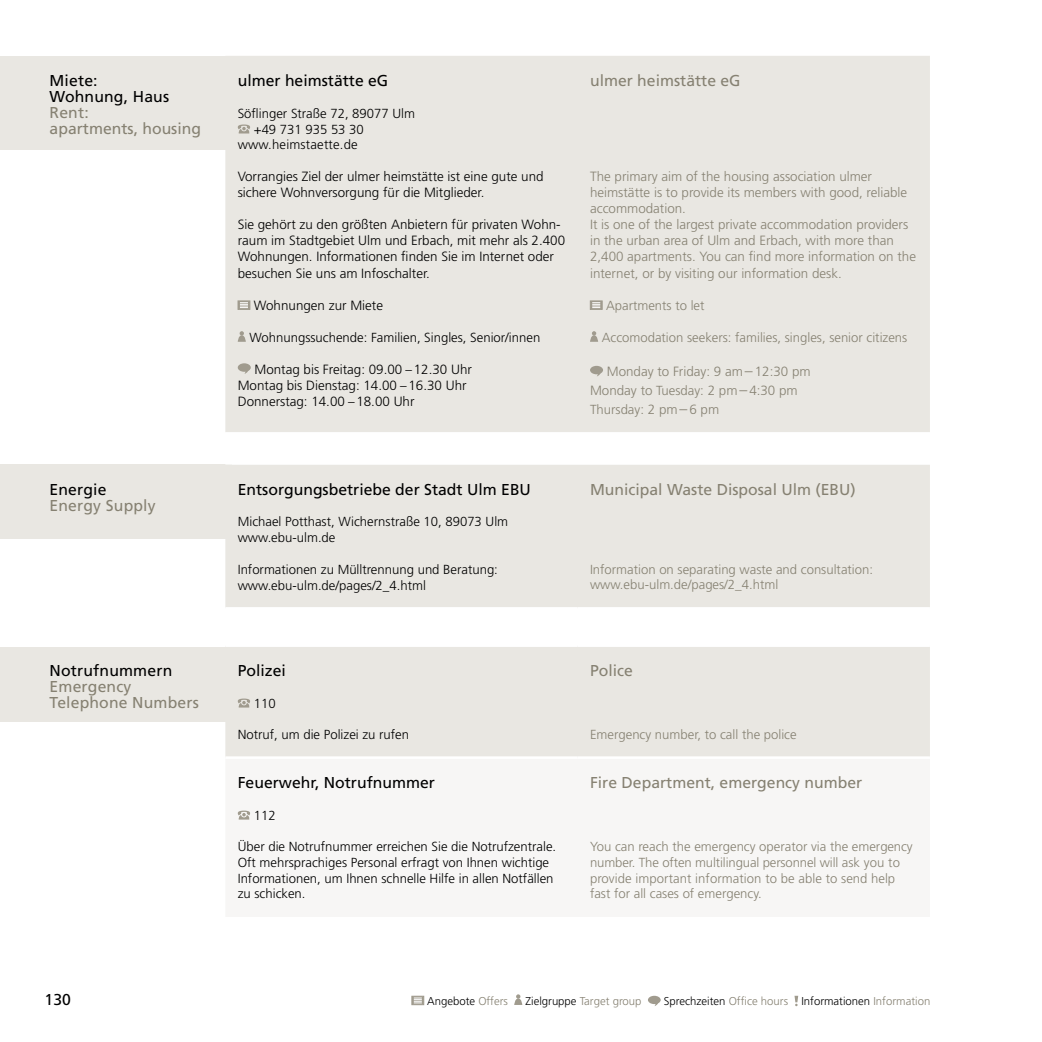
<style>
.page{position:relative;width:1042px;height:1042px;background:#fff}
.page>*{position:absolute;margin:0;border:0;box-sizing:border-box;transform-origin:0 0}
.t1{font:15.75px/15.8px "Frutiger";color:#868172}
.t2{font:15.75px/15.8px "Frutiger";color:#000}
.t3{font:300 13.47px/16.1px "Frutiger";color:#000}
.t4{font:300 13.47px/16.1px "Frutiger";color:#868172}
.t5{font:300 13.12px/15.8px "Frutiger";color:#000}
.t6{font:300 13.12px/15.8px "Frutiger";color:#868172}
.t7{font:300 11.38px "Frutiger";color:#000}
.t8{font:300 11.38px "Frutiger";color:#868172}
.s1{font-size:13.12px}
.s2{font-size:15.75px}
.s3{font-size:13.47px}
.s4{color:#868172}
.s5{color:#000}
</style>
<div class="page">
<div style="left:0;top:464px;width:231px;height:75px;background:#e9e7e2"></div>
<div style="left:0;top:647px;width:231px;height:74px;background:#e9e7e2"></div>
<div style="left:225px;top:56px;width:705px;height:700px;background:#e9e7e2"></div>
<svg style="left:225px;top:432px;width:705px;height:212px;fill:#e9e7e2"></svg>
<hr style="left:225px;top:607px;width:353px;height:3px;background:#fff">
<hr style="left:578px;top:607px;width:352px;height:3px;background:#fff">
<hr style="left:225px;top:644px;width:353px;height:3px;background:#fff">
<hr style="left:578px;top:644px;width:352px;height:3px;background:#fff">
<svg style="left:234px;top:124px;width:19px;height:9px"></svg>
<div style="left:238px;top:301px;width:12px;height:9px;background:#a09b8e;border:1px solid #a09b8e"></div>
<svg style="left:240px;top:302px;width:8px;height:6px"></svg>
<svg style="left:238px;top:331px;width:8px;height:11px"></svg>
<div style="left:238px;top:363px;width:13px;height:9px;background:#a09b8e;border-radius:50%"></div>
<svg style="left:244px;top:370px;width:5px;height:4px"></svg>
<div style="left:590px;top:301px;width:12px;height:9px;background:#a09b8e;border:1px solid #a09b8e"></div>
<svg style="left:592px;top:302px;width:8px;height:6px"></svg>
<svg style="left:590px;top:331px;width:8px;height:11px"></svg>
<div style="left:590px;top:366px;width:13px;height:8px;background:#a09b8e;border-radius:50%"></div>
<svg style="left:234px;top:698px;width:19px;height:9px"></svg>
<svg style="left:237px;top:810px;width:14px;height:9px"></svg>
<div style="left:0;top:56px;width:231px;height:93px;background:#e9e7e2"></div>
<svg style="left:412px;top:996px;width:12px;height:9px"></svg>
<svg style="left:414px;top:997px;width:8px;height:6px"></svg>
<svg style="left:514px;top:994px;width:8px;height:11px"></svg>
<div style="left:648px;top:996px;width:13px;height:8px;background:#a09b8e;border-radius:50%"></div>
<svg style="left:794px;top:996px;width:4px;height:10px"></svg>
<p class="t2" style="left:50px;top:73px;width:121px">Miete:<br>Wohnung, Haus</p>
<p class="t1" style="left:50px;top:104px;width:153px">Rent:<br>apartments, housing</p>
<p class="t2" style="left:50px;top:482px;width:58px">Energie</p>
<p class="t1" style="left:50px;top:497px;width:108px">Energy Supply</p>
<p class="t2" style="left:50px;top:663px;width:124px">Notrufnummern</p>
<p class="t1" style="left:50px;top:678px;width:151px">Emergency<br>Telephone Numbers</p>
<p class="t2" style="left:238px;top:73px;width:152px">ulmer heimstätte eG</p>
<p class="t5" style="left:238px;top:106px;width:179px">Söflinger Straße 72, 89077 Ulm</p>
<p class="t5" style="left:254px;top:121px;width:112px">+49 731 935 53 30</p>
<p class="t5" style="left:238px;top:137px;width:122px">www.heimstaette.de</p>
<p class="t3" style="left:238px;top:169px;width:307px">Vorrangies Ziel der ulmer heimstätte ist eine gute und sichere Wohnversorgung für die Mitglieder.</p>
<p class="t3" style="left:238px;top:217px;width:329px">Sie gehört zu den größten Anbietern für privaten Wohn&shy;raum im Stadtgebiet Ulm und Erbach, mit mehr als 2.400<br>Wohnungen. Informationen finden Sie im Internet oder besuchen Sie uns am Infoschalter.</p>
<p class="t3" style="left:254px;top:297px;width:131px">Wohnungen zur Miete</p>
<p class="t5" style="left:249px;top:329px;width:292px">Wohnungssuchende: Familien, Singles, Senior/innen</p>
<p class="t3" style="left:238px;top:361px;width:236px;text-indent:17px">Montag bis Freitag: 09.00 <span class="s1">–</span>12.30 Uhr<br>Montag bis Dienstag: 14.00 <span class="s1">–</span>16.30 Uhr<br>Donnerstag: 14.00 <span class="s1">–</span>18.00 Uhr</p>
<p class="t1" style="left:590px;top:73px;width:152px">ulmer heimstätte eG</p>
<p class="t4" style="left:590px;top:169px;width:327px">The primary aim of the housing association ulmer heimstätte is to provide its members with good, reliable accommodation.<br>It is one of the largest private accommodation providers in the urban area of Ulm and Erbach, with more than 2,400 apartments. You can find more information on the internet, or by visiting our information desk.</p>
<p class="t6" style="left:606px;top:297px;width:100px">Apartments to let</p>
<p class="t6" style="left:602px;top:329px;width:307px">Accomodation seekers: families, singles, senior citizens</p>
<p class="t4" style="left:590px;top:363px;width:222px;line-height:18.6px;text-indent:17px">Monday to Friday: 9 am <span class="s2">–</span> 12:30 pm<br>Monday to <span class="s1">Tuesday</span>: 2 pm <span class="s2">–</span> 4:30 pm</p>
<p class="t6" style="left:590px;top:401px;width:131px">Thursday<span class="s3">: 2 pm</span> <span class="s2">–</span> <span class="s3">6 pm</span></p>
<p class="t2" style="left:238px;top:482px;width:295px">Entsorgungsbetriebe der Stadt Ulm EBU</p>
<p class="t5" style="left:238px;top:514px;width:272px">Michael Potthast, Wichernstraße 10, 89073 Ulm www.ebu-ulm.de</p>
<p class="t5" style="left:238px;top:562px;width:262px">Informationen zu Mülltrennung und Beratung: www.ebu-ulm.de/pages/2_4.html</p>
<p class="t1" style="left:590px;top:482px;width:267px">Municipal Waste Disposal Ulm (EBU)</p>
<p class="t6" style="left:590px;top:561px;width:284px">Information on separating waste and consultation: www.ebu-ulm.de/pages/2_4.html</p>
<p class="t2" style="left:238px;top:663px;width:50px">Polizei</p>
<p class="t5" style="left:254px;top:695px;width:23px">110</p>
<p class="t5" style="left:238px;top:727px;width:173px">Notruf, um die Polizei zu rufen</p>
<p class="t2" style="left:238px;top:775px;width:199px">Feuerwehr, Notrufnummer</p>
<p class="t5" style="left:254px;top:807px;width:23px">112</p>
<p class="t5" style="left:238px;top:839px;width:320px">Über die Notrufnummer erreichen Sie die Notrufzentrale.<br>Oft mehrsprachiges Personal erfragt von Ihnen wichtige Informationen, um Ihnen schnelle Hilfe in allen Notfällen zu schicken.</p>
<p class="t1" style="left:590px;top:663px;width:44px">Police</p>
<p class="t6" style="left:590px;top:727px;width:208px">Emergency number, to call the police</p>
<p class="t1" style="left:590px;top:775px;width:274px">Fire Department, emergency number</p>
<p class="t6" style="left:590px;top:839px;width:324px">You can reach the emergency operator via the emergency number. The often multilingual personnel will ask you to provide important information to be able to send help fast for all cases of emergency.</p>
<p class="t2" style="left:45px;top:991px;width:28px">130</p>
<p class="t7" style="left:427px;top:994px;width:82px">Angebote <span class="s4">Offers</span></p>
<p class="t8" style="left:525px;top:994px;width:118px"><span class="s5">Zielgruppe</span> Target group</p>
<p class="t7" style="left:664px;top:994px;width:268px">Sprechzeiten <span class="s4">Office hours</span> Informationen <span class="s4">Information</span></p>
</div>
